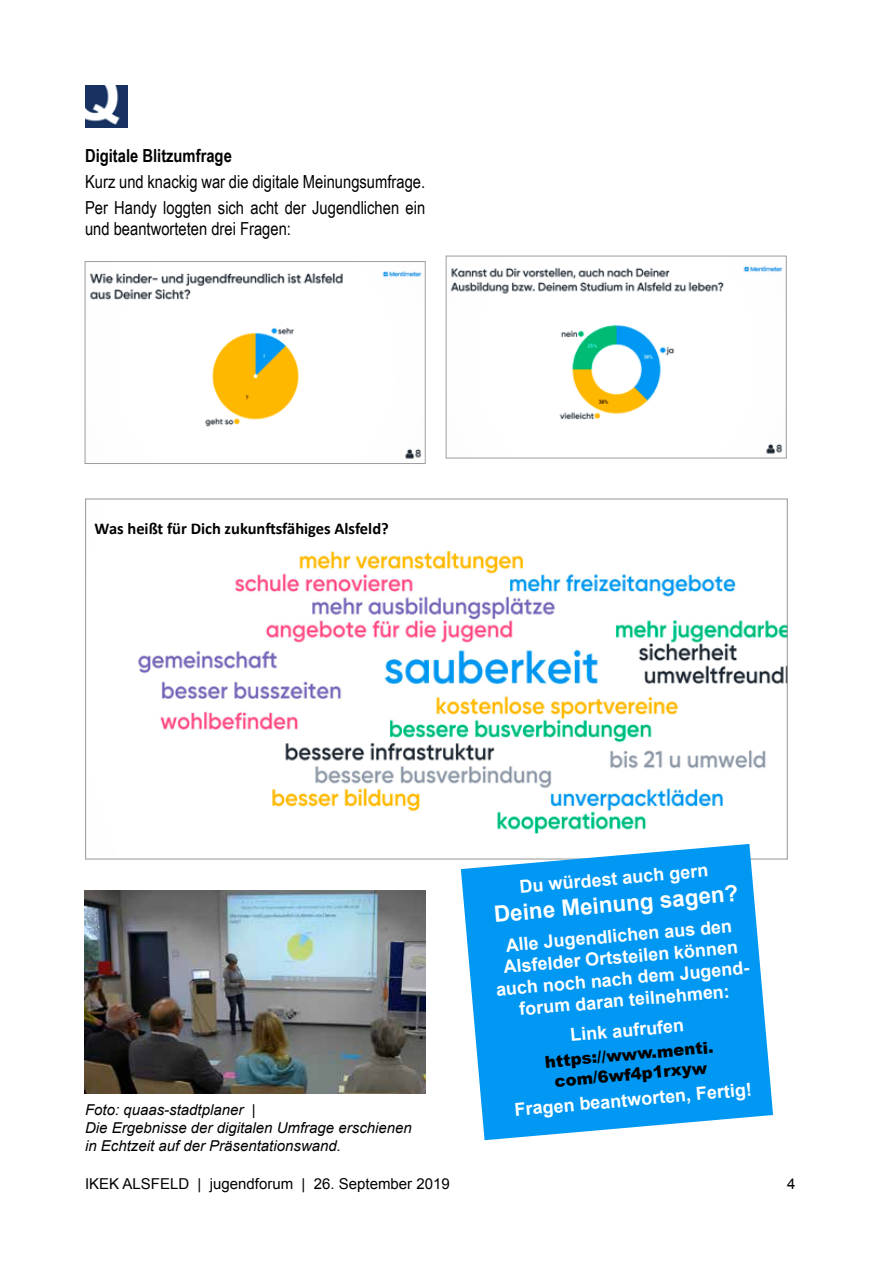
<style>
.page{position:relative;width:893px;height:1263px;background:#fff}
.page>*{position:absolute;margin:0;border:0;box-sizing:border-box;transform-origin:0 0}
.t1{font:700 22.5px "Arial";color:#fff}
.t2{font:700 18px/21.6px "Arial";color:#fff;text-align:center}
.t3{font:18px/25.8px "Arial Narrow";color:#000}
.t4{font:700 18px "Arial Narrow";color:#000}
.t5{font:700 16.5px "Calibri";color:#000}
.t6{font:900 16.5px/19.8px "Arial";color:#000;text-align:center}
.t7{font:italic 15px/18px "Arial";color:#000}
.t8{font:15px "Arial";color:#000}
</style>
<div class="page">
<img style="left:85px;top:85px;width:43px;height:43px">
<img style="left:450px;top:266px;width:333px;height:188px">
<div style="left:446px;top:256px;width:341px;height:202px;border:1px solid #9e9e9e"></div>
<img style="left:90px;top:271px;width:332px;height:188px">
<div style="left:85px;top:261px;width:341px;height:203px;border:1px solid #9e9e9e"></div>
<img style="left:85px;top:891px;width:340px;height:202px">
<img style="left:138px;top:551px;width:648px;height:293px">
<svg style="left:461px;top:844px;width:312px;height:296px;background:#25a6f4"></svg>
<p class="t4" style="left:85px;top:142px;width:148px">Digitale Blitzumfrage</p>
<p class="t3" style="left:85px;top:168px;width:342px">Kurz und knackig war die digitale Meinungsumfrage.<br>Per Handy loggten sich acht der Jugendlichen ein</p>
<p class="t3" style="left:85px;top:215px;width:207px">und beantworteten drei Fragen:</p>
<p class="t5" style="left:95px;top:518px;width:296px">Was heißt für Dich zukunftsfähiges Alsfeld?</p>
<p class="t7" style="left:85px;top:1101px;width:172px">Foto: quaas-stadtplaner |</p>
<p class="t7" style="left:85px;top:1119px;width:328px">Die Ergebnisse der digitalen Umfrage erschienen in Echtzeit auf der Präsentationswand.</p>
<p class="t2" style="left:519px;top:876px;width:191px;rotate:-5deg">Du würdest auch gern</p>
<p class="t1" style="left:493px;top:899px;width:247px;rotate:-5deg">Deine Meinung sagen?</p>
<p class="t2" style="left:491px;top:936px;width:259px;rotate:-5deg">Alle Jugendlichen aus den<br>Alsfelder Ortsteilen können auch noch nach dem Jugend&shy;forum daran teilnehmen:</p>
<p class="t2" style="left:569px;top:1025px;width:116px;rotate:-5deg">Link aufrufen</p>
<p class="t6" style="left:544px;top:1051px;width:171px;rotate:-5deg">https://www.menti. com/6wf4p1rxyw</p>
<p class="t2" style="left:514px;top:1099px;width:240px;rotate:-5deg">Fragen beantworten, Fertig!</p>
<p class="t8" style="left:85px;top:1174px;width:366px">IKEK ALSFELD | jugendforum | 26. September 2019</p>
<p class="t8" style="left:787px;top:1174px;width:10px">4</p>
</div>
